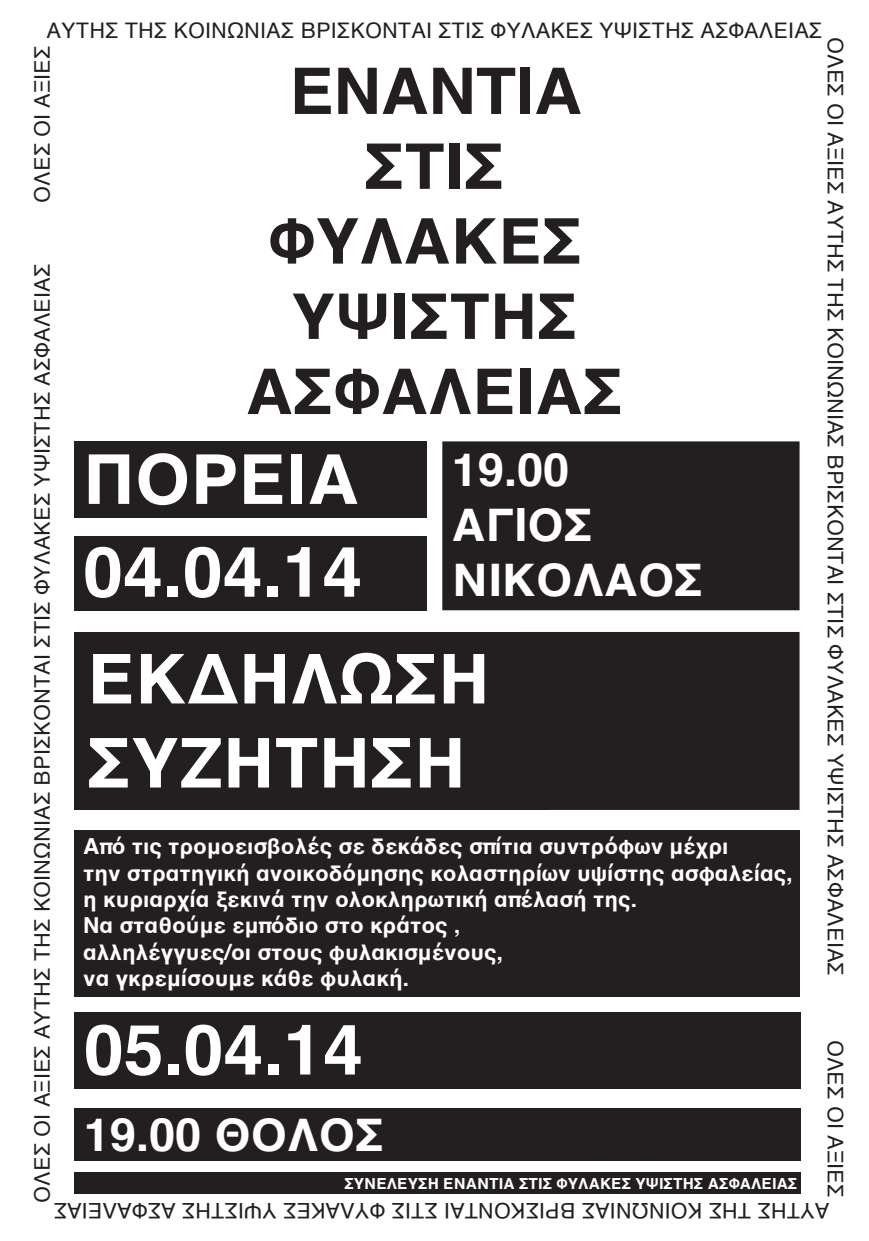
<style>
.page{position:relative;width:869px;height:1241px;background:#fff}
.page>*{position:absolute;margin:0;border:0;box-sizing:border-box;transform-origin:0 0}
.t1{font:700 70px/92.8px "Helvetica";color:#fff}
.t2{font:700 64.14px/75.1px "Helvetica";color:#231f20;text-align:center}
.t3{font:700 45.85px/55px "Helvetica";color:#fff}
.t4{font:700 22.05px/26.4px "Helvetica";color:#fff}
.t5{font:21.96px "Helvetica";color:#231f20}
.t6{font:700 15.58px "Helvetica";color:#fff}
</style>
<div class="page">
<div style="left:74px;top:441px;width:352px;height:76px;background:#231f20"></div>
<div style="left:74px;top:632px;width:474px;height:177px;background:#231f20"></div>
<div style="left:74px;top:830px;width:725px;height:166px;background:#231f20"></div>
<div style="left:442px;top:441px;width:357px;height:169px;background:#231f20"></div>
<div style="left:519px;top:632px;width:280px;height:177px;background:#231f20"></div>
<div style="left:74px;top:536px;width:352px;height:74px;background:#231f20"></div>
<div style="left:74px;top:1012px;width:725px;height:76px;background:#231f20"></div>
<div style="left:74px;top:1107px;width:725px;height:52px;background:#231f20"></div>
<div style="left:74px;top:1172px;width:725px;height:21px;background:#231f20"></div>
<p class="t5" style="left:47px;top:13px;width:776px">ΑΥΤΗΣ ΤΗΣ ΚΟΙΝΩΝΙΑΣ ΒΡΙΣΚΟΝΤΑΙ ΣΤΙΣ ΦΥΛΑΚΕΣ ΥΨΙΣΤΗΣ ΑΣΦΑΛΕΙΑΣ</p>
<p class="t5" style="left:852px;top:37px;width:940px;rotate:90deg">ΟΛΕΣ ΟΙ ΑΞΙΕΣ ΑΥΤΗΣ ΤΗΣ ΚΟΙΝΩΝΙΑΣ ΒΡΙΣΚΟΝΤΑΙ ΣΤΙΣ ΦΥΛΑΚΕΣ ΥΨΙΣΤΗΣ ΑΣΦΑΛΕΙΑΣ</p>
<p class="t5" style="left:25px;top:203px;width:159px;rotate:-90deg">ΟΛΕΣ ΟΙ ΑΞΙΕΣ</p>
<h2 class="t2" style="left:289px;top:55px;width:293px">ENANTIA</h2>
<h2 class="t2" style="left:364px;top:129px;width:141px">ΣΤΙΣ</h2>
<h2 class="t2" style="left:268px;top:204px;width:315px">ΦΥΛΑΚΕΣ</h2>
<p class="t5" style="left:25px;top:1202px;width:940px;rotate:-90deg">ΟΛΕΣ ΟΙ ΑΞΙΕΣ ΑΥΤΗΣ ΤΗΣ ΚΟΙΝΩΝΙΑΣ ΒΡΙΣΚΟΝΤΑΙ ΣΤΙΣ ΦΥΛΑΚΕΣ ΥΨΙΣΤΗΣ ΑΣΦΑΛΕΙΑΣ</p>
<h2 class="t2" style="left:246px;top:279px;width:379px">ΥΨΙΣΤΗΣ<br>ΑΣΦΑΛΕΙΑΣ</h2>
<h1 class="t1" style="left:83px;top:433px;width:280px">ΠΟΡΕΙΑ<br>04.04.14</h1>
<h3 class="t3" style="left:451px;top:442px;width:253px">19.00<br>ΑΓIΟΣ<br>ΝΙΚΟΛΑΟΣ</h3>
<h1 class="t1" style="left:87px;top:637px;width:404px;line-height:84px">ΕΚΔΗΛΩΣΗ<br>ΣΥΖΗΤΗΣΗ</h1>
<p class="t4" style="left:83px;top:833px;width:710px">Aπό τις τρομοεισβολές σε δεκάδες σπίτια συντρόφων μέχρι<br>την στρατηγική ανοικοδόμησης κολαστηρίων υψίστης ασφαλείας, η κυριαρχία ξεκινά την ολοκληρωτική απέλασή της.<br>Nα σταθούμε εμπόδιο στο κράτος ,<br>αλληλέγγυες/οι στους φυλακισμένους,<br>να γκρεμίσουμε κάθε φυλακή.</p>
<h1 class="t1" style="left:84px;top:1004px;width:280px">05.04.14</h1>
<p class="t5" style="left:852px;top:1039px;width:159px;rotate:90deg">ΟΛΕΣ ΟΙ ΑΞΙΕΣ</p>
<h3 class="t3" style="left:84px;top:1108px;width:301px">19.00 ΘΟΛΟΣ</h3>
<p class="t6" style="left:344px;top:1170px;width:454px">ΣΥΝΕΛΕΥΣΗ ΕΝΑΝΤΙΑ ΣΤΙΣ ΦΥΛΑΚΕΣ ΥΨΙΣΤΗΣ ΑΣΦΑΛΕΙΑΣ</p>
<p class="t5" style="left:829px;top:1227px;width:776px;rotate:-180deg">Α Υ Τ Η Σ Τ Η Σ Κ Ο ΝΙ Ω Ν ΑΙ Σ Β Ρ ΣΙ Κ Ο Ν Τ Α ΣΙ Τ ΣΙ Φ Υ Λ Α Κ Ε Σ Υ Ψ ΣΙ Τ Η Σ Α Σ Φ Α Λ Ε ΑΙ Σ</p>
</div>
